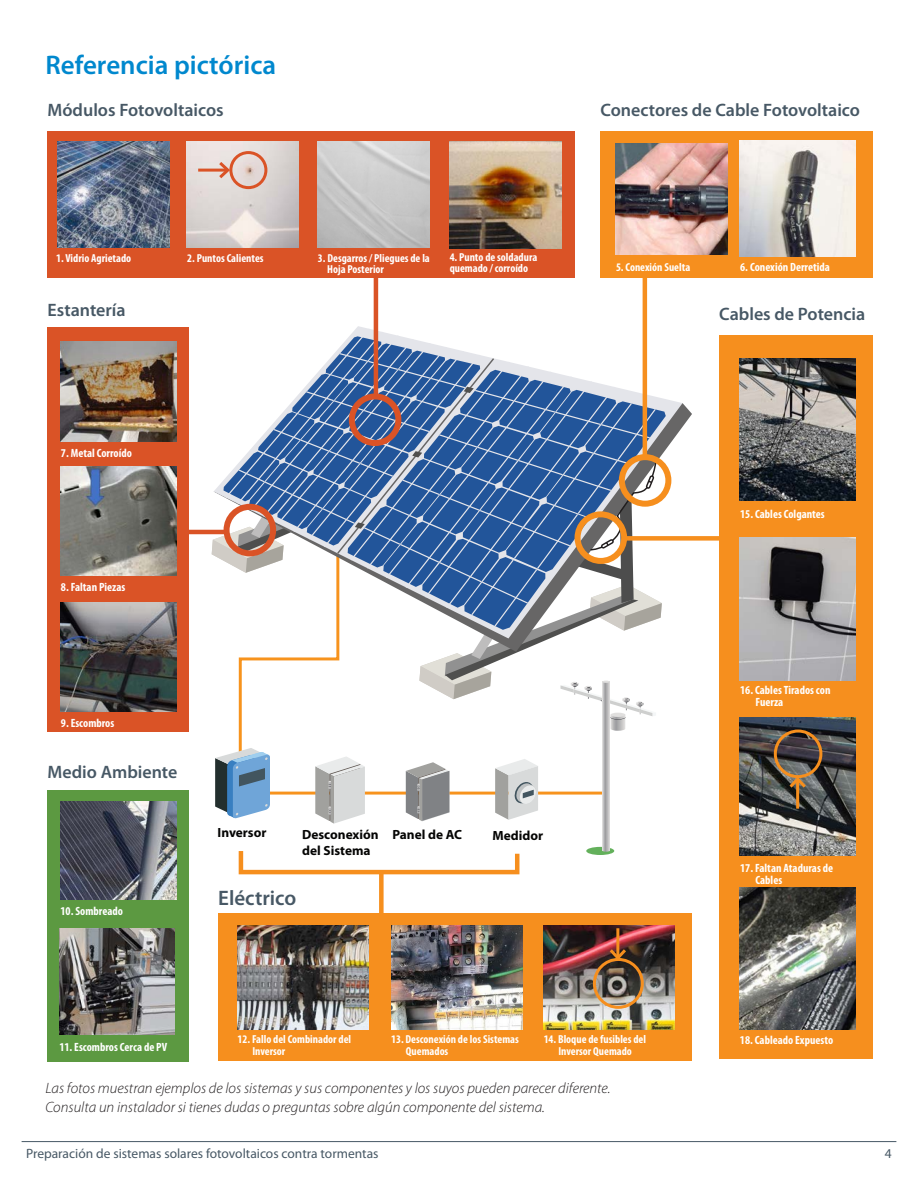
<style>
.page{position:relative;width:918px;height:1188px;background:#fff}
.page>*{position:absolute;margin:0;border:0;box-sizing:border-box;transform-origin:0 0}
.t1{font:600 27px "Myriad Pro";color:#0088ce}
.Intro{font:600 21px "Myriad Pro";color:#475865}
.Intro-2{font:600 18px "Myriad Pro";color:#475865}
.Body_L1{font:italic 300 15px/18.8px "Myriad Pro";color:#231f20}
.t2{font:13.5px "Myriad Pro";color:#475865}
.t3{font:700 13.35px/16px "Myriad Pro";color:#050504}
.t4{font:700 condensed 12px/11.6px "Myriad Pro";color:#fff}
.t5{font:700 condensed 11.55px/11.2px "Myriad Pro";color:#fff}
</style>
<div class="page">
<svg style="left:356px;top:326px;width:327px;height:170px"></svg>
<div style="left:586px;top:847px;width:28px;height:8px;background:#63b05b;border-radius:50%"></div>
<svg style="left:602px;top:850px;width:8px;height:2px"></svg>
<svg style="left:602px;top:824px;width:8px;height:26px"></svg>
<svg style="left:212px;top:329px;width:454px;height:495px"></svg>
<div style="left:48px;top:131px;width:527px;height:147px;background:#da5326"></div>
<div style="left:600px;top:131px;width:273px;height:147px;background:#f68f1e"></div>
<div style="left:218px;top:913px;width:473px;height:148px;background:#f68f1e"></div>
<div style="left:48px;top:790px;width:141px;height:272px;background:#5c9941"></div>
<div style="left:48px;top:327px;width:141px;height:405px;background:#da5326"></div>
<div style="left:719px;top:335px;width:154px;height:724px;background:#f68f1e"></div>
<img style="left:58px;top:141px;width:112px;height:107px">
<img style="left:187px;top:141px;width:112px;height:107px">
<img style="left:237px;top:925px;width:132px;height:104px">
<img style="left:318px;top:141px;width:112px;height:107px">
<img style="left:391px;top:925px;width:132px;height:104px">
<img style="left:449px;top:141px;width:112px;height:107px">
<img style="left:543px;top:925px;width:132px;height:104px">
<img style="left:616px;top:143px;width:111px;height:112px">
<img style="left:740px;top:141px;width:115px;height:116px">
<img style="left:740px;top:358px;width:115px;height:143px">
<img style="left:59px;top:928px;width:116px;height:107px">
<img style="left:740px;top:538px;width:115px;height:142px">
<img style="left:60px;top:341px;width:116px;height:100px">
<img style="left:740px;top:718px;width:115px;height:137px">
<img style="left:740px;top:887px;width:115px;height:143px">
<img style="left:60px;top:802px;width:116px;height:98px">
<img style="left:60px;top:466px;width:116px;height:109px">
<img style="left:60px;top:602px;width:116px;height:109px">
<div style="left:575px;top:511px;width:52px;height:53px;border:6px solid #f68f1e;border-radius:50%"></div>
<div style="left:619px;top:454px;width:52px;height:53px;border:6px solid #f68f1e;border-radius:50%"></div>
<div style="left:349px;top:393px;width:52px;height:53px;border:6px solid #da5326;border-radius:50%"></div>
<div style="left:229px;top:151px;width:38px;height:38px;border:3px solid #da5326;border-radius:50%"></div>
<div style="left:774px;top:730px;width:48px;height:48px;border:3px solid #f68f1e;border-radius:50%"></div>
<div style="left:224px;top:504px;width:52px;height:52px;border:6px solid #da5326;border-radius:50%"></div>
<div style="left:625px;top:536px;width:102px;height:5px;background:#f68f1e"></div>
<hr style="left:643px;top:274px;width:4px;height:182px;background:#f68f1e">
<hr style="left:374px;top:274px;width:4px;height:124px;background:#da5326">
<div style="left:379px;top:873px;width:5px;height:48px;background:#f68f1e"></div>
<hr style="left:183px;top:530px;width:44px;height:4px;background:#da5326">
<svg style="left:238px;top:851px;width:282px;height:26px"></svg>
<hr style="left:198px;top:169px;width:30px;height:3px;background:#da5326">
<svg style="left:216px;top:159px;width:16px;height:22px"></svg>
<div style="left:593px;top:958px;width:51px;height:51px;border:3px solid #f68f1e;border-radius:50%"></div>
<hr style="left:616px;top:928px;width:3px;height:30px;background:#f68f1e">
<svg style="left:607px;top:946px;width:22px;height:16px"></svg>
<hr style="left:796px;top:779px;width:3px;height:30px;background:#f68f1e">
<svg style="left:786px;top:775px;width:23px;height:16px"></svg>
<hr style="left:22px;top:1141px;width:874px;height:1px;background:#475865">
<h1 class="t1" style="left:45px;top:48px;width:232px">Referencia pictórica</h1>
<p class="Intro-2" style="left:48px;top:98px;width:178px">Módulos Fotovoltaicos</p>
<h1 class="t5" style="left:56px;top:252px;width:77px">1. Vidrio Agrietado</h1>
<h1 class="t5" style="left:187px;top:252px;width:78px">2. Puntos Calientes</h1>
<p class="Intro-2" style="left:48px;top:298px;width:80px">Estantería</p>
<h1 class="t4" style="left:61px;top:447px;width:73px">7. Metal Corroído</h1>
<h1 class="t4" style="left:61px;top:581px;width:66px">8. Faltan Piezas</h1>
<h1 class="t4" style="left:61px;top:717px;width:55px">9. Escombros</h1>
<p class="Intro-2" style="left:48px;top:761px;width:131px">Medio Ambiente</p>
<h1 class="t5" style="left:327px;top:252px;width:104px;text-indent:-9px">3. Desgarros / Pliegues de la<br>Hoja Posterior</h1>
<h1 class="t5" style="left:450px;top:251px;width:89px">4. Punto de soldadura quemado / corroído</h1>
<p class="t3" style="left:218px;top:824px;width:50px">Inversor</p>
<p class="t3" style="left:392px;top:826px;width:71px">Panel de AC</p>
<p class="t3" style="left:493px;top:827px;width:52px">Medidor</p>
<p class="t3" style="left:302px;top:826px;width:78px">Desconexión del Sistema</p>
<h1 class="t4" style="left:60px;top:905px;width:64px">10. Sombreado</h1>
<p class="Intro" style="left:218px;top:884px;width:80px">Eléctrico</p>
<p class="Intro-2" style="left:600px;top:98px;width:261px">Conectores de Cable Fotovoltaico</p>
<h1 class="t5" style="left:616px;top:261px;width:76px">5. Conexión Suelta</h1>
<h1 class="t4" style="left:740px;top:261px;width:91px">6. Conexión Derretida</h1>
<p class="Intro-2" style="left:719px;top:303px;width:148px">Cables de Potencia</p>
<h1 class="t4" style="left:740px;top:508px;width:86px">15. Cables Colgantes</h1>
<h1 class="t4" style="left:755px;top:684px;width:77px;text-indent:-15px">16. Cables Tirados con<br>Fuerza</h1>
<h1 class="t4" style="left:755px;top:862px;width:79px;text-indent:-15px">17. Faltan Ataduras de<br>Cables</h1>
<h1 class="t4" style="left:59px;top:1041px;width:109px">11. Escombros Cerca de PV</h1>
<h1 class="t5" style="left:252px;top:1034px;width:100px;text-indent:-15px">12. Fallo del Combinador del<br>Inversor</h1>
<h1 class="t5" style="left:406px;top:1034px;width:115px;text-indent:-15px">13. Desconexión de los Sistemas<br>Quemados</h1>
<h1 class="t5" style="left:544px;top:1034px;width:104px;text-align:center">14. Bloque de fusibles del<br>Inversor Quemado</h1>
<p class="Body_L1" style="left:45px;top:1079px;width:567px">Las fotos muestran ejemplos de los sistemas y sus componentes y los suyos pueden parecer diferente.<br>Consulta un instalador si tienes dudas o preguntas sobre algún componente del sistema.</p>
<h1 class="t4" style="left:740px;top:1034px;width:95px">18. Cableado Expuesto</h1>
<p class="t2" style="left:26px;top:1145px;width:354px">Preparación de sistemas solares fotovoltaicos contra tormentas</p>
<p class="t2" style="left:885px;top:1145px;width:8px">4</p>
</div>
